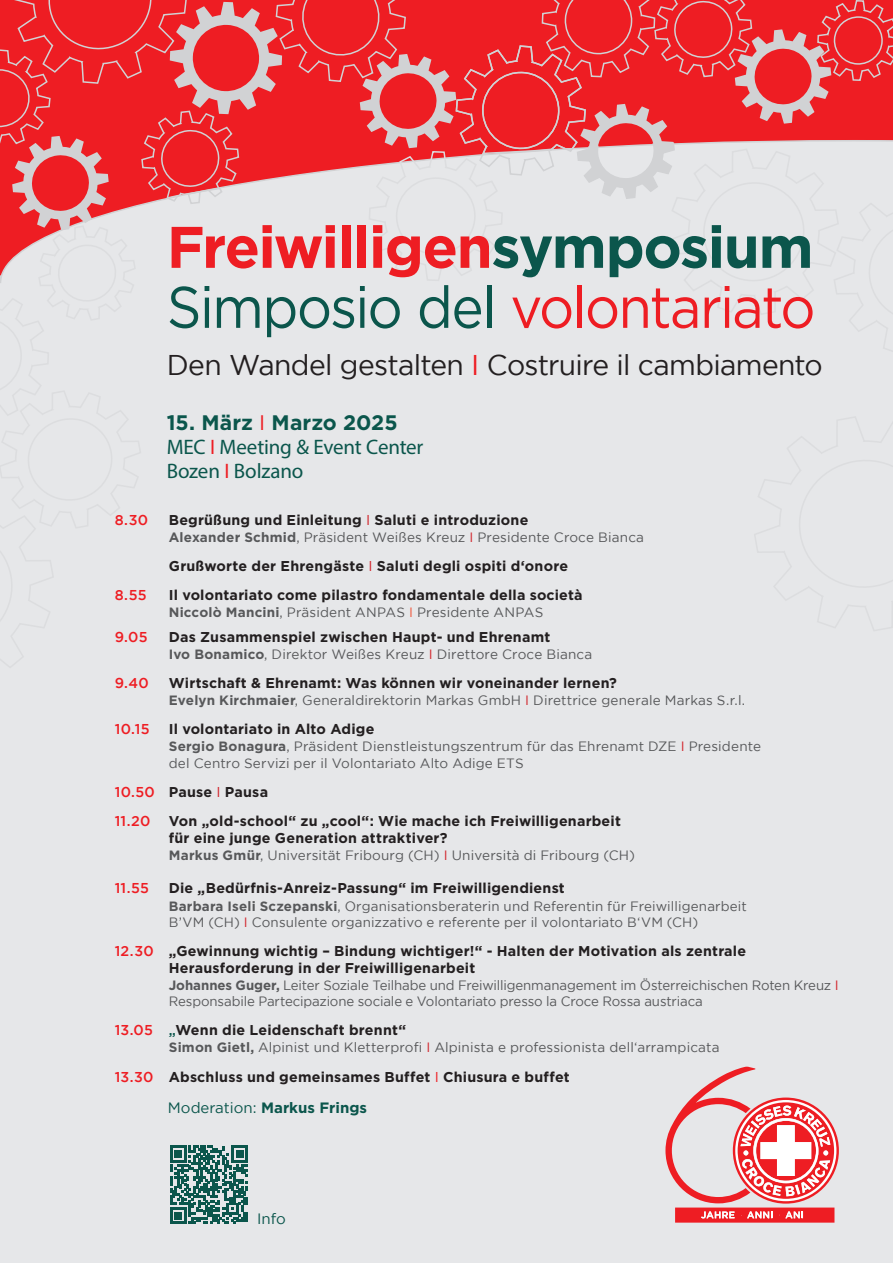
<style>
.page{position:relative;width:893px;height:1263px;background:#e6e7e9}
.page>*{position:absolute;margin:0;border:0;box-sizing:border-box;transform-origin:0 0}
.t1{font:700 58.5px/60px "Gotham";letter-spacing:-.03em;color:#ee1d23}
.t2{font:28.5px "Gotham";letter-spacing:-.025em;color:#231f20}
.t3{font:21px/24px "Myriad Pro";letter-spacing:-.005em;color:#0b564c}
.t4{font:700 21px "Gotham";color:#0b564c}
.t5{font:700 15px "Gotham";color:#0b564c}
.t6{font:15px "Gotham";color:#0b564c}
.t7{font:700 14.25px/17.1px "Gotham";letter-spacing:.015em;color:#231f20}
.t8{font:500 14.25px/29.1px "Gotham";letter-spacing:.01em;color:#ee1d23}
.t9{font:13.5px/16.2px "Gotham";letter-spacing:.005em;color:#57585a}
.s1{color:#0b564c}
.s2{font-weight:400;color:#0b564c}
.s3{font-weight:400}
.s4{color:#ee1d23}
.s5{font-weight:400;color:#ee1d23}
.s6{font-weight:400;color:#d1232a}
.s7{font-weight:700}
.s8{color:#d1232a}
.s9{color:#f0593e}
.s10{font-weight:700;color:#231f20}
.s11{font-weight:500;color:#ee1d23}
.s12{font-weight:500;color:#0b564c}
</style>
<div class="page">
<svg style="left:665px;top:1066px;width:174px;height:156px"></svg>
<svg style="left:170px;top:1146px;width:78px;height:78px"></svg>
<svg style="left:0;top:0;width:893px;height:283px"></svg>
<h1 class="t1" style="left:167px;top:216px;width:650px">Freiwilligen<span class="s1">symposium<br></span><span class="s2">Simposio del</span> <span class="s3">volontariato</span></h1>
<h2 class="t2" style="left:167px;top:349px;width:658px">Den Wandel gestalten <span class="s4">I</span> Costruire il cambiamento</h2>
<h3 class="t4" style="left:167px;top:410px;width:232px">15. März <span class="s5">I</span> Marzo 2025</h3>
<h3 class="t3" style="left:167px;top:435px;width:258px">MEC <span class="s4">I</span> Meeting &amp; Event Center<br>Bozen <span class="s4">I</span> Bolzano</h3>
<p class="t8" style="left:115px;top:505px;width:35px">8.30</p>
<p class="t7" style="left:169px;top:511px;width:361px">Begrüßung und Einleitung <span class="s6">I</span> Saluti e introduzione</p>
<p class="t9" style="left:169px;top:529px;width:477px"><span class="s7">Alexander Schmid</span>, Präsident Weißes Kreuz <span class="s8">I</span> Presidente Croce Bianca</p>
<p class="t7" style="left:169px;top:557px;width:401px">Grußworte der Ehrengäste <span class="s6">I</span> Saluti degli ospiti d‘onore</p>
<p class="t8" style="left:115px;top:580px;width:33px">8.55</p>
<p class="t7" style="left:169px;top:586px;width:415px">Il volontariato come pilastro fondamentale della società</p>
<p class="t9" style="left:169px;top:604px;width:376px"><span class="s7">Niccolò Mancini</span>, Präsident ANPAS <span class="s9">I</span> Presidente ANPAS</p>
<p class="t8" style="left:115px;top:622px;width:34px">9.05</p>
<p class="t7" style="left:169px;top:628px;width:383px">Das Zusammenspiel zwischen Haupt- und Ehrenamt</p>
<p class="t9" style="left:169px;top:646px;width:425px"><span class="s7">Ivo Bonamico</span>, Direktor Weißes Kreuz <span class="s8">I</span> Direttore Croce Bianca</p>
<p class="t8" style="left:115px;top:668px;width:35px">9.40</p>
<p class="t7" style="left:169px;top:674px;width:450px">Wirtschaft &amp; Ehrenamt: Was können wir voneinander lernen?</p>
<p class="t9" style="left:169px;top:692px;width:578px"><span class="s7">Evelyn Kirchmaier</span>, Generaldirektorin Markas GmbH <span class="s8">I</span> Direttrice generale Markas S.r.l.</p>
<p class="t8" style="left:115px;top:714px;width:36px">10.15</p>
<p class="t7" style="left:169px;top:720px;width:207px">Il volontariato in Alto Adige</p>
<p class="t9" style="left:169px;top:738px;width:594px"><span class="s7">Sergio Bonagura</span>, Präsident Dienstleistungszentrum für das Ehrenamt DZE <span class="s8">I</span> Presidente del Centro Servizi per il Volontariato Alto Adige ETS</p>
<p class="t8" style="left:115px;top:777px;width:155px">10.50 <span class="s10">Pause</span> <span class="s6">I</span> <span class="s10">Pausa<br></span>11.20</p>
<p class="t7" style="left:169px;top:812px;width:454px">Von „old-school“ zu „cool“: Wie mache ich Freiwilligenarbeit für eine junge Generation attraktiver?</p>
<p class="t9" style="left:169px;top:847px;width:468px"><span class="s7">Markus Gmür</span>, Universität Fribourg (CH) <span class="s8">I</span> Università di Fribourg (CH)</p>
<p class="t8" style="left:115px;top:873px;width:36px">11.55</p>
<p class="t7" style="left:169px;top:879px;width:398px">Die „Bedürfnis-Anreiz-Passung“ im Freiwilligendienst</p>
<p class="t9" style="left:169px;top:897px;width:580px"><span class="s7">Barbara Iseli Sczepanski</span>, Organisationsberaterin und Referentin für Freiwilligenarbeit<br>B’VM (CH) <span class="s8">I</span> Consulente organizzativo e referente per il volontariato B‘VM (CH)</p>
<p class="t7" style="left:169px;top:942px;width:579px;text-indent:-54px"><span class="s11">12.30</span> „Gewinnung wichtig – Bindung wichtiger!“ - Halten der Motivation als zentrale<br>Herausforderung in der Freiwilligenarbeit</p>
<p class="t9" style="left:169px;top:977px;width:671px"><span class="s7">Johannes Guger,</span> Leiter Soziale Teilhabe und Freiwilligenmanagement im Österreichischen Roten Kreuz <span class="s8">I<br></span>Responsabile Partecipazione sociale e Volontariato presso la Croce Rossa austriaca</p>
<p class="t7" style="left:115px;top:1021px;width:293px"><span class="s11">13.05</span> <span class="s12">„</span>Wenn die Leidenschaft brennt“</p>
<p class="t9" style="left:169px;top:1039px;width:552px"><span class="s7">Simon Gietl,</span> Alpinist und Kletterprofi <span class="s8">I</span> Alpinista e professionista dell‘arrampicata</p>
<p class="t7" style="left:115px;top:1067px;width:456px"><span class="s11">13.30</span> Abschluss und gemeinsames Buffet <span class="s5">I</span> Chiusura e buffet</p>
<p class="t5" style="left:168px;top:1099px;width:201px"><span class="s3">Moderation:</span> Markus Frings</p>
<p class="t6" style="left:257px;top:1210px;width:30px">Info</p>
</div>
